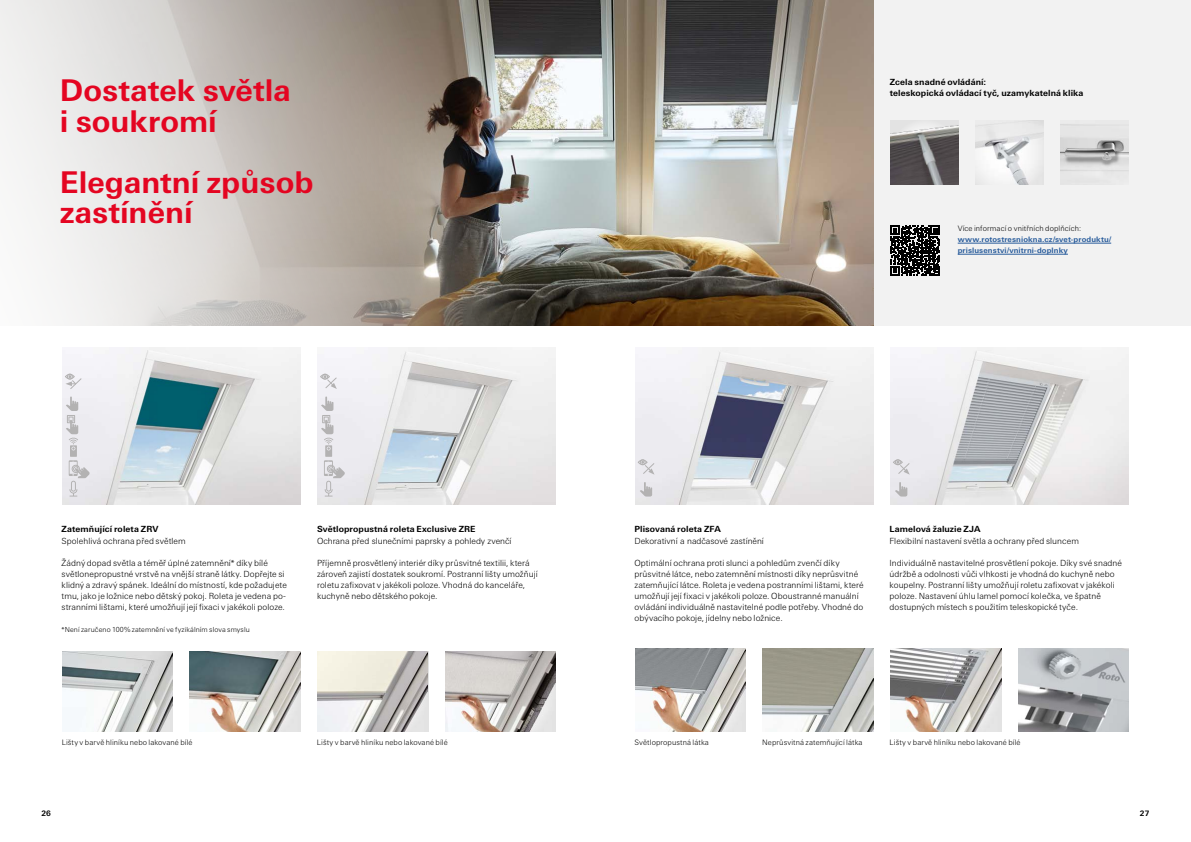
<style>
.page{position:relative;width:1191px;height:842px;background:#fff}
.page>*{position:absolute;margin:0;border:0;box-sizing:border-box;transform-origin:0 0}
.t1{font:700 30px/30.4px "Univers Next W1 G";color:#e40521}
.t2{font:300 8.5px/11.1px "Univers Next W1 G";letter-spacing:.005em;color:#000}
.t3{font:700 8.5px/11px "Univers Next W1 G";letter-spacing:.01em;color:#000}
.t4{font:300 7.5px "Univers Next W1 G";letter-spacing:.01em;color:#000}
.t5{font:700 7.5px/11px "Univers Next W1 G";letter-spacing:.015em;color:#275b9b}
.t6{font:700 7.5px "Univers Next W1 G";color:#000}
.t7{font:300 7px "Univers Next W1 G";letter-spacing:.015em;color:#000}
</style>
<div class="page">
<img style="left:891px;top:347px;width:237px;height:158px">
<img style="left:635px;top:347px;width:238px;height:158px">
<img style="left:317px;top:347px;width:239px;height:158px">
<img style="left:62px;top:347px;width:238px;height:158px">
<div style="left:873px;top:0;width:318px;height:325px;background:#f2f2f2"></div>
<img style="left:689px;top:0;width:184px;height:325px">
<svg style="left:0;top:0;width:689px;height:326px;background:#b2ada6"></svg>
<img style="left:62px;top:651px;width:111px;height:80px">
<img style="left:190px;top:651px;width:110px;height:80px">
<img style="left:635px;top:648px;width:111px;height:83px">
<img style="left:763px;top:648px;width:110px;height:83px">
<img style="left:890px;top:648px;width:111px;height:83px">
<img style="left:975px;top:121px;width:68px;height:63px">
<img style="left:1060px;top:124px;width:68px;height:60px">
<hr style="left:957px;top:243px;width:154px;height:1px;background:#275b9b">
<hr style="left:957px;top:254px;width:111px;height:1px;background:#275b9b">
<img style="left:890px;top:121px;width:68px;height:63px">
<div style="left:67px;top:415px;width:8px;height:8px;border:1px solid #b3b2b2"></div>
<svg style="left:66px;top:396px;width:12px;height:15px"></svg>
<svg style="left:66px;top:417px;width:24px;height:80px;background:#dedde0"></svg>
<svg style="left:65px;top:374px;width:18px;height:16px"></svg>
<div style="left:322px;top:415px;width:8px;height:8px;border:1px solid #b3b2b2"></div>
<svg style="left:321px;top:396px;width:12px;height:15px"></svg>
<svg style="left:321px;top:417px;width:24px;height:80px;background:#dedde1"></svg>
<div style="left:320px;top:374px;width:9px;height:5px;border:1px solid #b3b2b2;border-radius:50%"></div>
<svg style="left:322px;top:374px;width:16px;height:15px"></svg>
<svg style="left:640px;top:482px;width:12px;height:15px"></svg>
<div style="left:638px;top:460px;width:9px;height:5px;border:1px solid #b3b2b2;border-radius:50%"></div>
<svg style="left:640px;top:460px;width:15px;height:15px"></svg>
<svg style="left:895px;top:482px;width:12px;height:15px"></svg>
<div style="left:893px;top:460px;width:9px;height:5px;border:1px solid #b3b2b2;border-radius:50%"></div>
<svg style="left:895px;top:460px;width:15px;height:15px"></svg>
<img style="left:1018px;top:648px;width:110px;height:83px">
<svg style="left:890px;top:226px;width:50px;height:49px"></svg>
<img style="left:317px;top:651px;width:111px;height:80px">
<img style="left:445px;top:651px;width:111px;height:80px">
<h1 class="t1" style="left:60px;top:75px;width:232px">Dostatek světla i soukromí</h1>
<h1 class="t1" style="left:60px;top:167px;width:255px">Elegantní způsob zastínění</h1>
<p class="t3" style="left:889px;top:76px;width:195px">Zcela snadné ovládání:<br>teleskopická ovládací tyč, uzamykatelná klika</p>
<p class="t4" style="left:957px;top:224px;width:125px">Více informací o vnitřních doplňcích:</p>
<p class="t5" style="left:957px;top:234px;width:155px">www.rotostresniokna.cz/svet-produktu/ prislusenstvi/vnitrni-doplnky</p>
<p class="t3" style="left:62px;top:524px;width:98px">Zatemňující roleta ZRV</p>
<p class="t2" style="left:62px;top:535px;width:126px">Spolehlivá ochrana před světlem</p>
<p class="t2" style="left:62px;top:557px;width:227px">Žádný dopad světla a téměř úplné zatemnění* díky bílé světlonepropustné vrstvě na vnější straně látky. Dopřejte si klidný a zdravý spánek. Ideální do místností, kde požadujete tmu, jako je ložnice nebo dětský pokoj. Roleta je vedena po&shy;stranními lištami, které umožňují její fixaci v jakékoli poloze.</p>
<p class="t7" style="left:62px;top:625px;width:190px">*Není zaručeno 100% zatemnění ve fyzikálním slova smyslu</p>
<p class="t3" style="left:317px;top:524px;width:160px">Světlopropustná roleta Exclusive ZRE</p>
<p class="t2" style="left:317px;top:535px;width:196px">Ochrana před slunečními paprsky a pohledy zvenčí</p>
<p class="t2" style="left:317px;top:557px;width:222px">Příjemně prosvětlený interiér díky průsvitné textilii, která zároveň zajistí dostatek soukromí. Postranní lišty umožňují roletu zafixovat v jakékoli poloze. Vhodná do kanceláře, kuchyně nebo dětského pokoje.</p>
<p class="t3" style="left:634px;top:524px;width:88px">Plisovaná roleta ZFA</p>
<p class="t2" style="left:634px;top:535px;width:131px">Dekorativní a nadčasové zastínění</p>
<p class="t2" style="left:634px;top:557px;width:231px">Optimální ochrana proti slunci a pohledům zvenčí díky průsvitné látce, nebo zatemnění místnosti díky neprůsvitné zatemňující látce. Roleta je vedena postranními lištami, které umožňují její fixaci v jakékoli poloze. Oboustranné manuální ovládání individuálně nastavitelné podle potřeby. Vhodné do obývacího pokoje, jídelny nebo ložnice.</p>
<p class="t3" style="left:889px;top:524px;width:92px">Lamelová žaluzie ZJA</p>
<p class="t2" style="left:889px;top:535px;width:191px">Flexibilní nastavení světla a ochrany před sluncem</p>
<p class="t2" style="left:889px;top:557px;width:234px">Individuálně nastavitelné prosvětlení pokoje. Díky své snadné údržbě a odolnosti vůči vlhkosti je vhodná do kuchyně nebo koupelny. Postranní lišty umožňují roletu zafixovat v jakékoli poloze. Nastavení úhlu lamel pomocí kolečka, ve špatně dostupných místech s použitím teleskopické tyče.</p>
<p class="t4" style="left:62px;top:738px;width:132px">Lišty v barvě hliníku nebo lakované bílé</p>
<p class="t4" style="left:317px;top:738px;width:132px">Lišty v barvě hliníku nebo lakované bílé</p>
<p class="t4" style="left:634px;top:738px;width:76px">Světlopropustná látka</p>
<p class="t4" style="left:762px;top:738px;width:102px">Neprůsvitná zatemňující látka</p>
<p class="t4" style="left:889px;top:738px;width:132px">Lišty v barvě hliníku nebo lakované bílé</p>
<p class="t6" style="left:42px;top:809px;width:11px">26</p>
<p class="t6" style="left:1140px;top:809px;width:11px">27</p>
</div>
